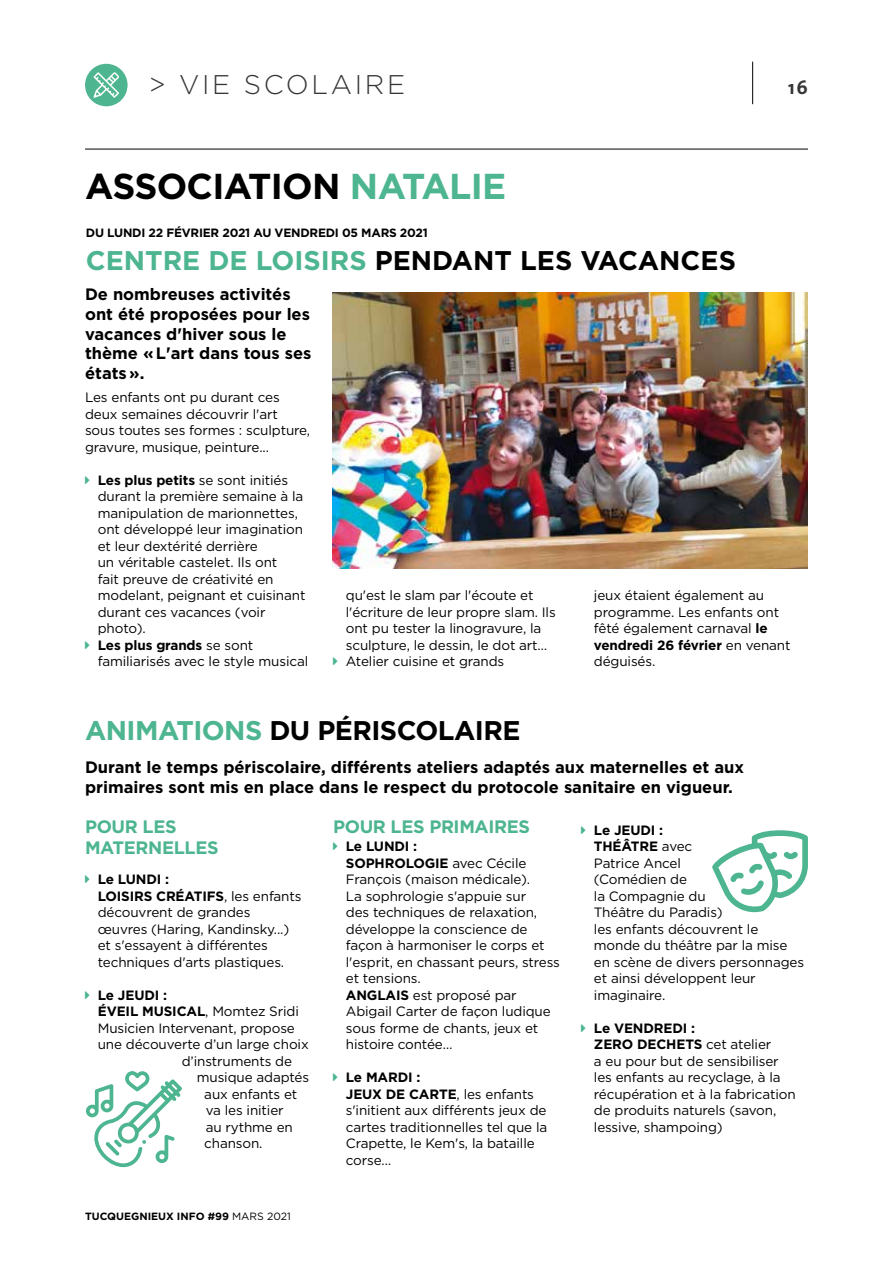
<style>
.page{position:relative;width:893px;height:1263px;background:#fff}
.page>*{position:absolute;margin:0;border:0;box-sizing:border-box;transform-origin:0 0}
.t1{font:700 36px "Gotham";letter-spacing:-.02em;color:#000}
.t2{font:700 27px "Gotham";color:#000}
.t3{font:700 27px "Gotham";letter-spacing:-.02em;color:#000}
.t4{font:300 27px "Gotham";letter-spacing:.1em;color:#373437}
.t5{font:700 19.5px "The Sans";color:#373437}
.t6{font:700 18px/21.6px "Gotham";letter-spacing:-.02em;color:#4db590}
.t7{font:700 16.5px/19.8px "Gotham";color:#000}
.t8{font:13.5px/16.5px "Gotham";letter-spacing:-.01em;color:#000}
.t9{font:700 13.5px "Gotham";letter-spacing:-.01em;color:#000}
.t10{font:700 12px "Gotham";letter-spacing:-.02em;color:#000}
.t11{font:700 10.5px "Gotham";color:#000}
.s1{color:#4db590}
.s2{font-weight:700}
.s3{font-weight:400}
</style>
<div class="page">
<hr style="left:85px;top:149px;width:723px;height:1px;background:#000">
<hr style="left:752px;top:62px;width:1px;height:42px;background:#000">
<img style="left:333px;top:292px;width:475px;height:277px">
<svg style="left:712px;top:830px;width:96px;height:82px"></svg>
<svg style="left:86px;top:1071px;width:96px;height:96px"></svg>
<div style="left:85px;top:64px;width:43px;height:42px;background:#4db590;border-radius:50%"></div>
<svg style="left:93px;top:72px;width:26px;height:26px"></svg>
<h2 class="t4" style="left:149px;top:67px;width:258px">&gt; VIE SCOLAIRE</h2>
<h3 class="t5" style="left:788px;top:71px;width:21px">16</h3>
<h1 class="t1" style="left:85px;top:162px;width:423px">ASSOCIATION <span class="s1">NATALIE</span></h1>
<p class="t10" style="left:86px;top:225px;width:343px">DU LUNDI 22 FÉVRIER 2021 AU VENDREDI 05 MARS 2021</p>
<h2 class="t2" style="left:86px;top:242px;width:651px"><span class="s1">CENTRE DE LOISIRS</span> PENDANT LES VACANCES</h2>
<p class="t7" style="left:85px;top:284px;width:228px">De nombreuses activités ont été proposées pour les vacances d'hiver sous le thème « L'art dans tous ses états ».</p>
<p class="t8" style="left:85px;top:389px;width:227px">Les enfants ont pu durant ces deux semaines découvrir l'art sous toutes ses formes : sculpture, gravure, musique, peinture...</p>
<p class="t8" style="left:98px;top:472px;width:212px"><span class="s2">Les plus petits</span> se sont initiés durant la première semaine à la manipulation de marionnettes, ont développé leur imagination et leur dextérité derrière<br>un véritable castelet. Ils ont<br>fait preuve de créativité en modelant, peignant et cuisinant durant ces vacances (voir photo).<br><span class="s2">Les plus grands</span> se sont familiarisés avec le style musical</p>
<p class="t8" style="left:346px;top:587px;width:211px">qu'est le slam par l'écoute et l'écriture de leur propre slam. Ils ont pu tester la linogravure, la sculpture, le dessin, le dot art…<br>Atelier cuisine et grands</p>
<p class="t8" style="left:594px;top:587px;width:198px">jeux étaient également au programme. Les enfants ont fêté également carnaval <span class="s2">le vendredi 26 février</span> en venant déguisés.</p>
<h2 class="t3" style="left:85px;top:713px;width:437px"><span class="s1">ANIMATIONS</span> DU PÉRISCOLAIRE</h2>
<p class="t7" style="left:85px;top:757px;width:660px">Durant le temps périscolaire, différents ateliers adaptés aux maternelles et aux primaires sont mis en place dans le respect du protocole sanitaire en vigueur.</p>
<h3 class="t6" style="left:85px;top:815px;width:135px">POUR LES<br>MATERNELLES</h3>
<p class="t8" style="left:98px;top:871px;width:205px"><span class="s2">Le LUNDI :<br>LOISIRS CRÉATIFS</span>, les enfants découvrent de grandes œuvres (Haring, Kandinsky...) et s'essayent à différentes techniques d'arts plastiques.</p>
<p class="t9" style="left:98px;top:986px;width:71px">Le JEUDI :</p>
<p class="t9" style="left:98px;top:1002px;width:203px">ÉVEIL MUSICAL<span class="s3">, Momtez Sridi</span></p>
<p class="t8" style="left:98px;top:1019px;width:199px">Musicien Intervenant, propose</p>
<p class="t8" style="left:98px;top:1036px;width:212px">une découverte d’un large choix</p>
<p class="t8" style="left:182px;top:1052px;width:112px">d’instruments de</p>
<p class="t8" style="left:197px;top:1069px;width:114px">musique adaptés</p>
<p class="t8" style="left:204px;top:1085px;width:95px">aux enfants et</p>
<p class="t8" style="left:206px;top:1102px;width:79px">va les initier</p>
<p class="t8" style="left:206px;top:1118px;width:89px">au rythme en</p>
<p class="t8" style="left:204px;top:1135px;width:60px">chanson.</p>
<h3 class="t6" style="left:333px;top:815px;width:198px">POUR LES PRIMAIRES</h3>
<p class="t8" style="left:346px;top:838px;width:216px"><span class="s2">Le LUNDI :<br>SOPHROLOGIE</span> avec Cécile<br>François (maison médicale).<br>La sophrologie s'appuie sur<br>des techniques de relaxation, développe la conscience de façon à harmoniser le corps et l'esprit, en chassant peurs, stress et tensions.<br><span class="s2">ANGLAIS</span> est proposé par<br>Abigail Carter de façon ludique sous forme de chants, jeux et histoire contée…</p>
<p class="t8" style="left:346px;top:1069px;width:203px"><span class="s2">Le MARDI :<br>JEUX DE CARTE</span>, les enfants s'initient aux différents jeux de cartes traditionnelles tel que la<br>Crapette, le Kem's, la bataille corse…</p>
<p class="t8" style="left:594px;top:821px;width:212px"><span class="s2">Le JEUDI :<br>THÉÂTRE</span> avec<br>Patrice Ancel<br>(Comédien de<br>la Compagnie du<br>Théâtre du Paradis)<br>les enfants découvrent le monde du théâtre par la mise en scène de divers personnages et ainsi développent leur imaginaire.</p>
<p class="t8" style="left:594px;top:1019px;width:203px"><span class="s2">Le VENDREDI :<br>ZERO DECHETS</span> cet atelier<br>a eu pour but de sensibiliser les enfants au recyclage, à la récupération et à la fabrication de produits naturels (savon, lessive, shampoing)</p>
<p class="t11" style="left:85px;top:1210px;width:207px">TUCQUEGNIEUX INFO #99 <span class="s3">MARS 2021</span></p>
</div>
